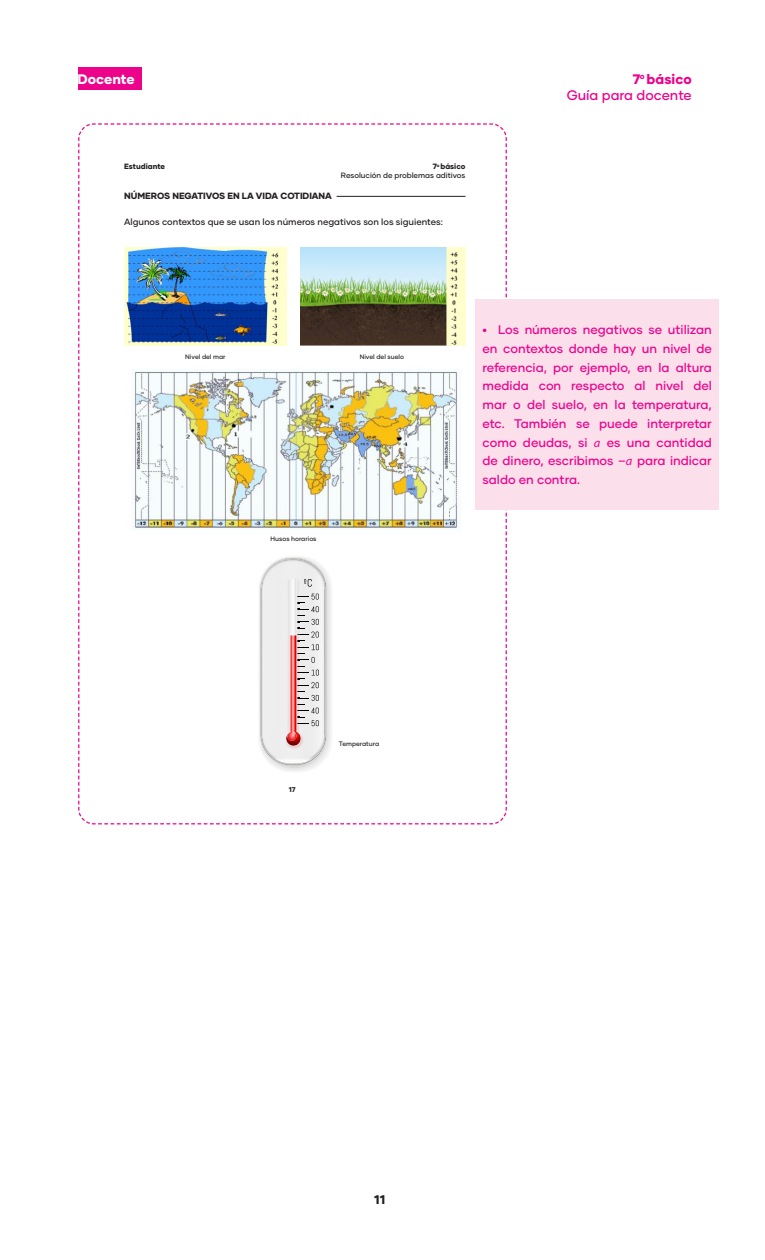
<style>
.page{position:relative;width:765px;height:1260px;background:#fff}
.page>*{position:absolute;margin:0;border:0;box-sizing:border-box;transform-origin:0 0}
.t1{font:500 13.75px/16.2px "Gilmer";color:#ed028c;text-align:right}
.t2{font:800 13.75px "Gilmer";color:#fff}
.txt{font:500 12.5px/18.8px "Gilmer";color:#ed028c;text-align:justify}
.t3{font:800 12.5px "Gilmer";color:#231f20}
.t4{font:500 9px "Gilmer";color:#231f20}
.t5{font:800 9px "Gilmer";color:#231f20}
.t6{font:500 7.62px/9px "Gilmer";color:#231f20;text-align:right}
.t7{font:800 7.62px "Gilmer";color:#231f20}
.t8{font:800 7px "Gilmer";color:#231f20}
.t9{font:500 6.38px "Gilmer";color:#231f20}
.s1{font-weight:800}
.s2{font-family:"Myriad Pro";font-weight:400;font-style:italic}
</style>
<div class="page">
<div style="left:79px;top:67px;width:63px;height:23px;background:#ed028c"></div>
<svg style="left:78px;top:123px;width:429px;height:702px"></svg>
<div style="left:476px;top:299px;width:243px;height:211px;background:#fbdfeb"></div>
<p class="t2" style="left:78px;top:70px;width:59px">Docente</p>
<p class="t7" style="left:124px;top:162px;width:42px">Estudiante</p>
<p class="t5" style="left:124px;top:190px;width:209px">NÚMEROS NEGATIVOS EN LA VIDA COTIDIANA</p>
<p class="t6" style="left:341px;top:162px;width:126px"><span class="s1">7</span><sup>o</sup> <span class="s1">básico<br></span>Resolución de problemas aditivos</p>
<p class="t4" style="left:124px;top:216px;width:320px">Algunos contextos que se usan los números negativos son los siguientes:</p>
<p class="t1" style="left:567px;top:71px;width:127px"><span class="s1">7</span><sup>o</sup> <span class="s1">básico<br></span>Guía para docente</p>
<p class="t9" style="left:185px;top:353px;width:42px">Nivel del mar</p>
<p class="t9" style="left:360px;top:353px;width:46px">Nivel del suelo</p>
<p class="t9" style="left:271px;top:535px;width:47px">Husos horarios</p>
<p class="txt" style="left:483px;top:320px;width:231px"><span class="s1">•</span> Los números negativos se utilizan en contextos donde hay un nivel de referencia, por ejemplo, en la altura medida con respecto al nivel del mar o del suelo, en la temperatura, etc. También se puede interpretar como deudas, si <span class="s2">a</span> es una cantidad de dinero, escribimos –<span class="s2">a</span> para indicar saldo en contra.</p>
<p class="t8" style="left:289px;top:785px;width:8px">17</p>
<p class="t9" style="left:339px;top:740px;width:42px">Temperatura</p>
<p class="t3" style="left:374px;top:1192px;width:13px">11</p>
</div>
